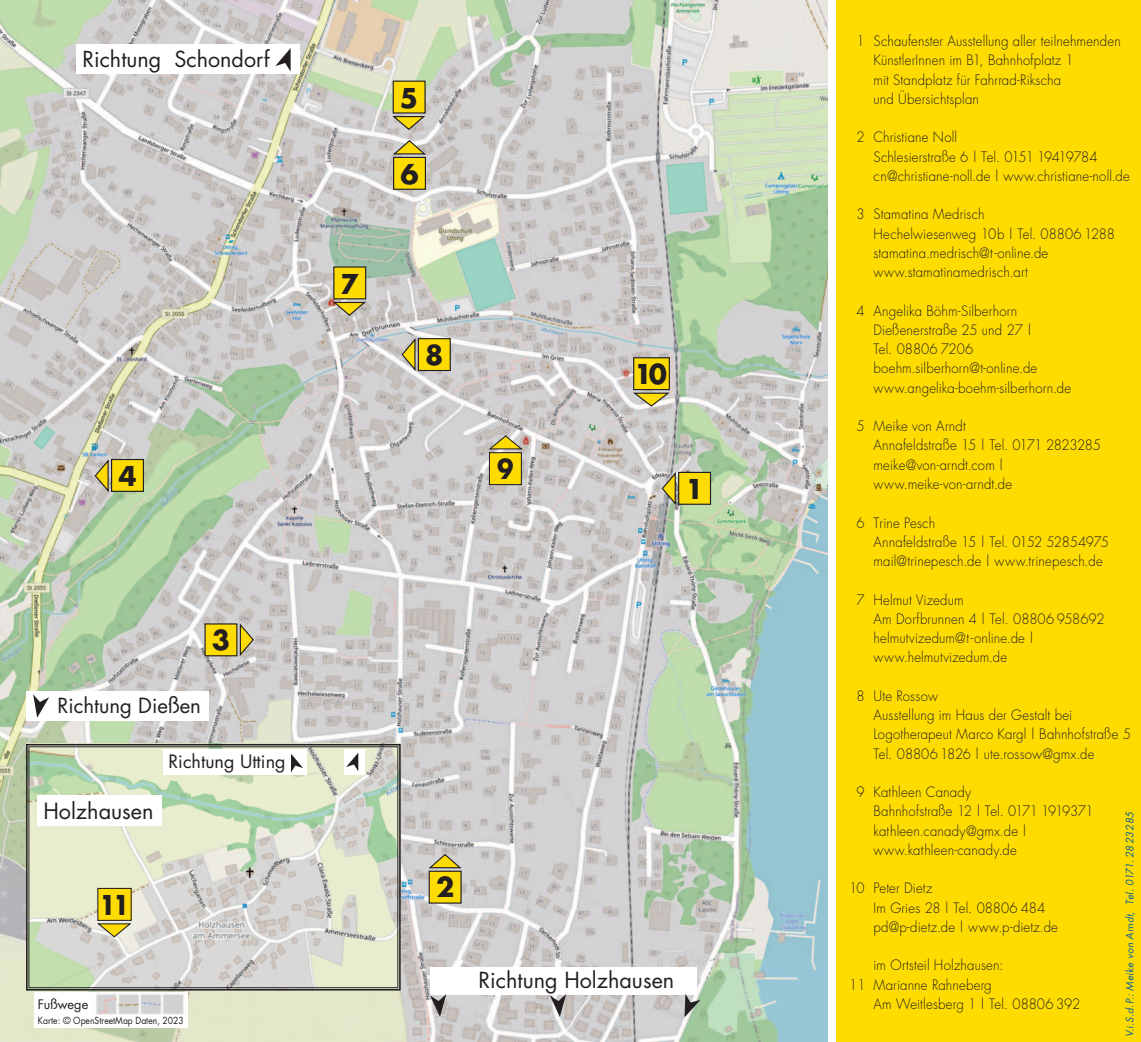
<style>
.page{position:relative;width:1141px;height:1042px;background:#fff}
.page>*{position:absolute;margin:0;border:0;box-sizing:border-box;transform-origin:0 0}
.t1{font:700 26.6px "Futura";color:#231f20}
.t2{font:700 26.6px "Futura";color:#231f20;scale:.9 1}
.t3{font:21.7px "Futura";color:#231f20}
.t4{font:21.53px "Futura";color:#231f20}
.t5{font:20.3px "Futura";color:#231f20}
.t6{font:18.03px "Futura";color:#231f20}
.t7{font:300 14px/19.2px "Futura";letter-spacing:.01em;color:#231f20;scale:.94 1}
.t8{font:12.78px "Futura";color:#231f20}
.t9{font:italic 9.97px "Futura";letter-spacing:.035em;color:#015c97}
.t10{font:9.45px "Futura";color:#231f20;scale:.9 1}
</style>
<div class="page">
<div style="left:836px;top:0;width:305px;height:1042px;background:#ffdc01"></div>
<img style="left:0;top:0;width:827px;height:1042px">
<div style="left:112px;top:459px;width:31px;height:32px;background:#ffdc01"></div>
<div style="left:111px;top:459px;width:33px;height:33px;border:1px solid #231f20"></div>
<svg style="left:94px;top:458px;width:16px;height:34px"></svg>
<div style="left:393px;top:81px;width:32px;height:32px;background:#ffdc01"></div>
<div style="left:393px;top:81px;width:33px;height:33px;border:1px solid #231f20"></div>
<svg style="left:391px;top:115px;width:34px;height:16px"></svg>
<div style="left:76px;top:44px;width:223px;height:29px;background:#fff"></div>
<svg style="left:275px;top:48px;width:16px;height:24px"></svg>
<div style="left:26px;top:692px;width:183px;height:29px;background:#fff"></div>
<svg style="left:33px;top:694px;width:16px;height:23px"></svg>
<div style="left:34px;top:992px;width:154px;height:36px;background:#fff"></div>
<img style="left:96px;top:993px;width:88px;height:22px">
<div style="left:430px;top:967px;width:266px;height:28px;background:#fff"></div>
<svg style="left:430px;top:994px;width:16px;height:23px"></svg>
<svg style="left:550px;top:994px;width:16px;height:23px"></svg>
<svg style="left:685px;top:993px;width:16px;height:24px"></svg>
<div style="left:679px;top:472px;width:31px;height:32px;background:#ffdc01"></div>
<div style="left:678px;top:472px;width:33px;height:33px;border:1px solid #231f20"></div>
<svg style="left:661px;top:470px;width:16px;height:35px"></svg>
<div style="left:394px;top:157px;width:31px;height:32px;background:#ffdc01"></div>
<div style="left:393px;top:157px;width:33px;height:33px;border:1px solid #231f20"></div>
<svg style="left:393px;top:139px;width:34px;height:17px"></svg>
<div style="left:205px;top:624px;width:32px;height:32px;background:#ffdc01"></div>
<div style="left:205px;top:623px;width:32px;height:33px;border:1px solid #231f20"></div>
<svg style="left:239px;top:623px;width:16px;height:35px"></svg>
<div style="left:429px;top:871px;width:32px;height:32px;background:#ffdc01"></div>
<div style="left:429px;top:870px;width:33px;height:33px;border:1px solid #231f20"></div>
<svg style="left:428px;top:853px;width:35px;height:16px"></svg>
<div style="left:334px;top:267px;width:32px;height:32px;background:#ffdc01"></div>
<div style="left:333px;top:266px;width:33px;height:33px;border:1px solid #231f20"></div>
<svg style="left:331px;top:301px;width:35px;height:16px"></svg>
<div style="left:634px;top:358px;width:35px;height:32px;background:#ffdc01"></div>
<div style="left:633px;top:357px;width:37px;height:33px;border:1px solid #231f20"></div>
<svg style="left:631px;top:391px;width:39px;height:16px"></svg>
<div style="left:418px;top:339px;width:32px;height:31px;background:#ffdc01"></div>
<div style="left:418px;top:338px;width:33px;height:33px;border:1px solid #231f20"></div>
<svg style="left:401px;top:336px;width:16px;height:35px"></svg>
<div style="left:489px;top:453px;width:32px;height:31px;background:#ffdc01"></div>
<div style="left:489px;top:452px;width:33px;height:33px;border:1px solid #231f20"></div>
<svg style="left:488px;top:435px;width:36px;height:15px"></svg>
<svg style="left:25px;top:743px;width:376px;height:248px;background:#d2d7c5"></svg>
<div style="left:29px;top:746px;width:369px;height:242px;border:1px solid #231f20"></div>
<div style="left:98px;top:888px;width:33px;height:32px;background:#ffdc01"></div>
<div style="left:97px;top:888px;width:35px;height:33px;border:1px solid #231f20"></div>
<svg style="left:96px;top:922px;width:35px;height:16px"></svg>
<div style="left:37px;top:795px;width:125px;height:31px;background:#fff"></div>
<div style="left:163px;top:749px;width:144px;height:26px;background:#fff"></div>
<svg style="left:291px;top:754px;width:12px;height:18px"></svg>
<div style="left:344px;top:749px;width:21px;height:25px;background:#fff"></div>
<svg style="left:346px;top:753px;width:12px;height:18px"></svg>
<h3 class="t4" style="left:82px;top:44px;width:189px">Richtung Schondorf</h3>
<h1 class="t1" style="left:118px;top:457px;width:20px">4</h1>
<h1 class="t1" style="left:212px;top:622px;width:20px">3</h1>
<h3 class="t5" style="left:57px;top:692px;width:145px">Richtung Dießen</h3>
<h2 class="t3" style="left:43px;top:795px;width:112px">Holzhausen</h2>
<p class="t6" style="left:169px;top:749px;width:119px">Richtung Utting</p>
<h1 class="t2" style="left:100px;top:886px;width:35px">11</h1>
<p class="t8" style="left:38px;top:995px;width:52px">Fußwege</p>
<p class="t10" style="left:38px;top:1014px;width:163px">Karte: © OpenStreetMap Daten, 2023</p>
<h1 class="t1" style="left:341px;top:265px;width:20px">7</h1>
<h1 class="t1" style="left:400px;top:79px;width:20px">5</h1>
<h1 class="t1" style="left:400px;top:155px;width:20px">6</h1>
<h1 class="t1" style="left:425px;top:337px;width:20px">8</h1>
<h1 class="t2" style="left:497px;top:450px;width:20px">9</h1>
<h1 class="t1" style="left:634px;top:356px;width:34px">10</h1>
<h1 class="t1" style="left:685px;top:470px;width:20px">1</h1>
<h1 class="t1" style="left:436px;top:868px;width:20px">2</h1>
<h2 class="t3" style="left:478px;top:964px;width:197px">Richtung Holzhausen</h2>
<p class="t7" style="left:873px;top:32px;width:265px;text-indent:-17px">1 Schaufenster Ausstellung aller teilnehmenden KünstlerInnen im B1, Bahnhofplatz 1<br>mit Standplatz für Fahrrad-Rikscha<br>und Übersichtsplan</p>
<p class="t7" style="left:873px;top:128px;width:274px;text-indent:-17px">2 Christiane Noll<br>Schlesierstraße 6 | Tel. 0151 19419784 cn@christiane-noll.de | www.christiane-noll.de</p>
<p class="t7" style="left:873px;top:205px;width:258px;text-indent:-17px">3 Stamatina Medrisch<br>Hechelwiesenweg 10b | Tel. 08806 1288 stamatina.medrisch@t-online.de www.stamatinamedrisch.art</p>
<p class="t7" style="left:873px;top:301px;width:212px;text-indent:-17px">4 Angelika Böhm-Silberhorn<br>Dießenerstraße 25 und 27 |<br>Tel. 08806 7206 boehm.silberhorn@t-online.de www.angelika-boehm-silberhorn.de</p>
<p class="t7" style="left:873px;top:417px;width:244px;text-indent:-17px">5 Meike von Arndt<br>Annafeldstraße 15 | Tel. 0171 2823285 meike@von-arndt.com | www.meike-von-arndt.de</p>
<p class="t7" style="left:873px;top:513px;width:252px;text-indent:-17px">6 Trine Pesch<br>Annafeldstraße 15 | Tel. 0152 52854975 mail@trinepesch.de | www.trinepesch.de</p>
<p class="t7" style="left:873px;top:590px;width:248px;text-indent:-17px">7 Helmut Vizedum<br>Am Dorfbrunnen 4 | Tel. 08806 958692 helmutvizedum@t-online.de | www.helmutvizedum.de</p>
<p class="t7" style="left:873px;top:686px;width:275px;text-indent:-17px">8 Ute Rossow<br>Ausstellung im Haus der Gestalt bei<br>Logotherapeut Marco Kargl | Bahnhofstraße 5<br>Tel. 08806 1826 | ute.rossow@gmx.de</p>
<p class="t7" style="left:874px;top:782px;width:236px;text-indent:-17px">9 Kathleen Canady<br>Bahnhofstraße 12 | Tel. 0171 1919371 kathleen.canady@gmx.de | www.kathleen-canady.de</p>
<p class="t7" style="left:874px;top:879px;width:198px;text-indent:-24px">10 Peter Dietz<br>Im Gries 28 | Tel. 08806 484 pd@p-dietz.de | www.p-dietz.de</p>
<p class="t7" style="left:874px;top:956px;width:140px">im Ortsteil Holzhausen:</p>
<p class="t7" style="left:849px;top:975px;width:153px">11 Marianne Rahneberg</p>
<p class="t7" style="left:874px;top:994px;width:222px">Am Weitlesberg 1 | Tel. 08806 392</p>
<p class="t9" style="left:1123px;top:1037px;width:227px;rotate:-90deg">V.i.S.d.P.: Meike von Arndt, Tel. 0171. 28 23 285</p>
</div>
